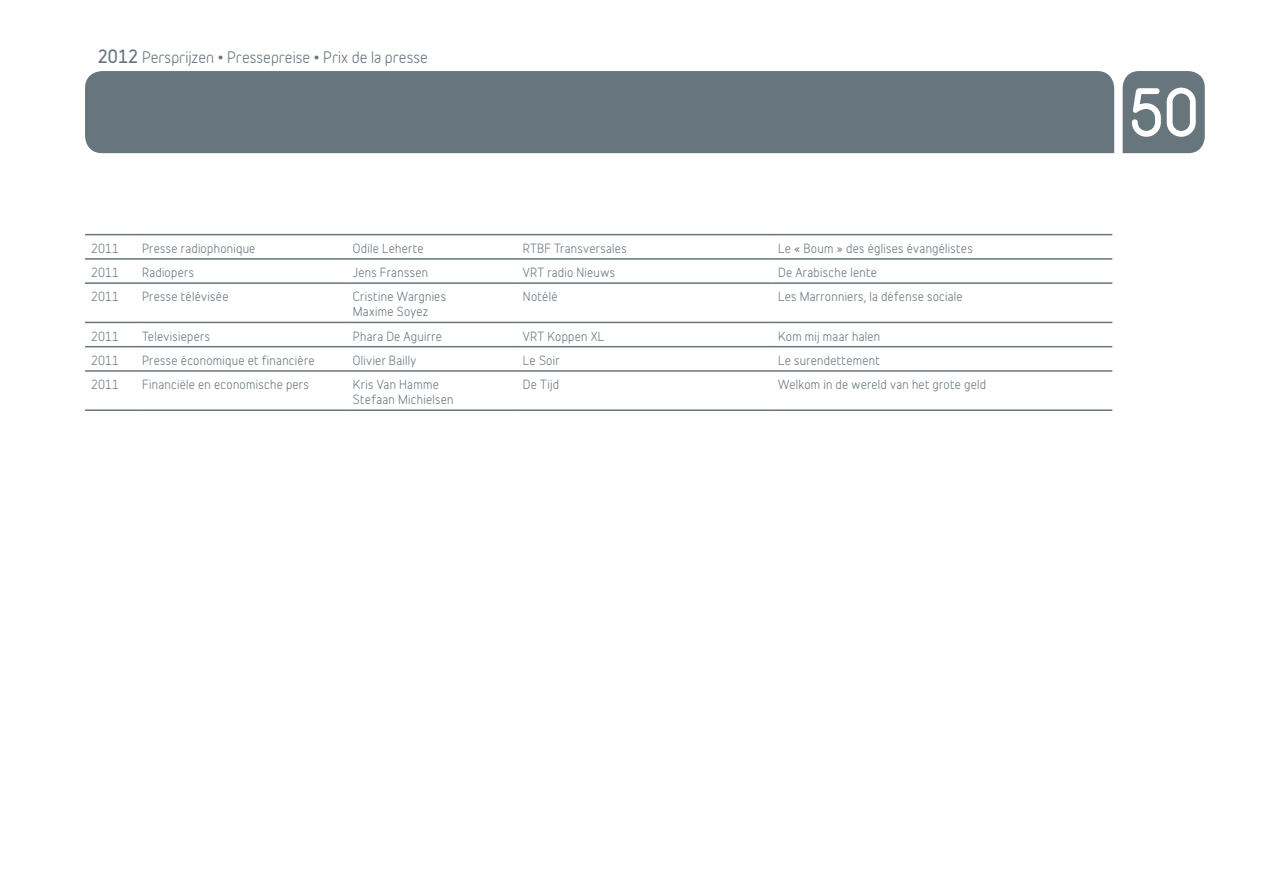
<style>
.page{position:relative;width:1263px;height:893px;background:#fff}
.page>*{position:absolute;margin:0;border:0;box-sizing:border-box;transform-origin:0 0}
.t1{font:700 58.5px "Belfius Alternative";color:#fff}
.t2{font:15px "Belfius Normal";color:#67757d}
.Tekst{font:12px/15px "Belfius Alternative";letter-spacing:.025em;color:#67757d}
.s1{font-weight:700;font-size:16.5px}
</style>
<div class="page">
<div style="left:85px;top:71px;width:1029px;height:82px;background:#67757d"></div>
<div style="left:1123px;top:71px;width:82px;height:82px;background:#67757d"></div>
<hr style="left:85px;top:234px;width:51px;height:1px;background:#67757d">
<hr style="left:136px;top:234px;width:211px;height:1px;background:#67757d">
<hr style="left:347px;top:234px;width:170px;height:1px;background:#67757d">
<hr style="left:517px;top:234px;width:255px;height:1px;background:#67757d">
<hr style="left:772px;top:234px;width:340px;height:1px;background:#67757d">
<hr style="left:85px;top:258px;width:51px;height:2px;background:#67757d">
<hr style="left:136px;top:258px;width:211px;height:2px;background:#67757d">
<hr style="left:347px;top:258px;width:170px;height:2px;background:#67757d">
<hr style="left:517px;top:258px;width:255px;height:2px;background:#67757d">
<hr style="left:772px;top:258px;width:340px;height:2px;background:#67757d">
<hr style="left:85px;top:282px;width:51px;height:2px;background:#67757d">
<hr style="left:136px;top:282px;width:211px;height:2px;background:#67757d">
<hr style="left:347px;top:282px;width:170px;height:2px;background:#67757d">
<hr style="left:517px;top:282px;width:255px;height:2px;background:#67757d">
<hr style="left:772px;top:282px;width:340px;height:2px;background:#67757d">
<hr style="left:85px;top:322px;width:51px;height:1px;background:#67757d">
<hr style="left:136px;top:322px;width:211px;height:1px;background:#67757d">
<hr style="left:347px;top:322px;width:170px;height:1px;background:#67757d">
<hr style="left:517px;top:322px;width:255px;height:1px;background:#67757d">
<hr style="left:772px;top:322px;width:340px;height:1px;background:#67757d">
<hr style="left:85px;top:346px;width:51px;height:1px;background:#67757d">
<hr style="left:136px;top:346px;width:211px;height:1px;background:#67757d">
<hr style="left:347px;top:346px;width:170px;height:1px;background:#67757d">
<hr style="left:517px;top:346px;width:255px;height:1px;background:#67757d">
<hr style="left:772px;top:346px;width:340px;height:1px;background:#67757d">
<hr style="left:85px;top:370px;width:51px;height:2px;background:#67757d">
<hr style="left:136px;top:370px;width:211px;height:2px;background:#67757d">
<hr style="left:347px;top:370px;width:170px;height:2px;background:#67757d">
<hr style="left:517px;top:370px;width:255px;height:2px;background:#67757d">
<hr style="left:772px;top:370px;width:340px;height:2px;background:#67757d">
<hr style="left:85px;top:409px;width:51px;height:2px;background:#67757d">
<hr style="left:136px;top:409px;width:211px;height:2px;background:#67757d">
<hr style="left:347px;top:409px;width:170px;height:2px;background:#67757d">
<hr style="left:517px;top:409px;width:255px;height:2px;background:#67757d">
<hr style="left:772px;top:409px;width:340px;height:2px;background:#67757d">
<p class="t2" style="left:98px;top:44px;width:332px"><span class="s1">2012</span> Persprijzen • Pressepreise • Prix de la presse</p>
<p class="Tekst" style="left:91px;top:240px;width:29px">2011</p>
<p class="Tekst" style="left:142px;top:240px;width:115px">Presse radiophonique</p>
<p class="Tekst" style="left:353px;top:240px;width:72px">Odile Leherte</p>
<p class="Tekst" style="left:523px;top:240px;width:105px">RTBF Transversales</p>
<p class="Tekst" style="left:778px;top:240px;width:196px">Le « Boum » des églises évangélistes</p>
<p class="Tekst" style="left:91px;top:264px;width:29px">2011</p>
<p class="Tekst" style="left:142px;top:264px;width:53px">Radiopers</p>
<p class="Tekst" style="left:353px;top:264px;width:77px">Jens Franssen</p>
<p class="Tekst" style="left:523px;top:264px;width:94px">VRT radio Nieuws</p>
<p class="Tekst" style="left:778px;top:264px;width:100px">De Arabische lente</p>
<p class="Tekst" style="left:91px;top:288px;width:29px">2011</p>
<p class="Tekst" style="left:142px;top:288px;width:88px">Presse télévisée</p>
<p class="Tekst" style="left:353px;top:288px;width:95px">Cristine Wargnies<br>Maxime Soyez</p>
<p class="Tekst" style="left:523px;top:288px;width:36px">Notélé</p>
<p class="Tekst" style="left:778px;top:288px;width:186px">Les Marronniers, la défense sociale</p>
<p class="Tekst" style="left:91px;top:327px;width:29px">2011</p>
<p class="Tekst" style="left:142px;top:327px;width:70px">Televisiepers</p>
<p class="Tekst" style="left:353px;top:327px;width:91px">Phara De Aguirre</p>
<p class="Tekst" style="left:523px;top:327px;width:83px">VRT Koppen XL</p>
<p class="Tekst" style="left:778px;top:327px;width:104px">Kom mij maar halen</p>
<p class="Tekst" style="left:91px;top:352px;width:29px">2011</p>
<p class="Tekst" style="left:142px;top:352px;width:174px">Presse économique et financière</p>
<p class="Tekst" style="left:353px;top:352px;width:65px">Olivier Bailly</p>
<p class="Tekst" style="left:523px;top:352px;width:38px">Le Soir</p>
<p class="Tekst" style="left:778px;top:352px;width:103px">Le surendettement</p>
<p class="Tekst" style="left:91px;top:376px;width:29px">2011</p>
<p class="Tekst" style="left:142px;top:376px;width:168px">Financiële en economische pers</p>
<p class="Tekst" style="left:353px;top:376px;width:102px">Kris Van Hamme<br>Stefaan Michielsen</p>
<p class="Tekst" style="left:523px;top:376px;width:38px">De Tijd</p>
<p class="Tekst" style="left:778px;top:376px;width:209px">Welkom in de wereld van het grote geld</p>
<h1 class="t1" style="left:1129px;top:67px;width:72px">50</h1>
</div>
